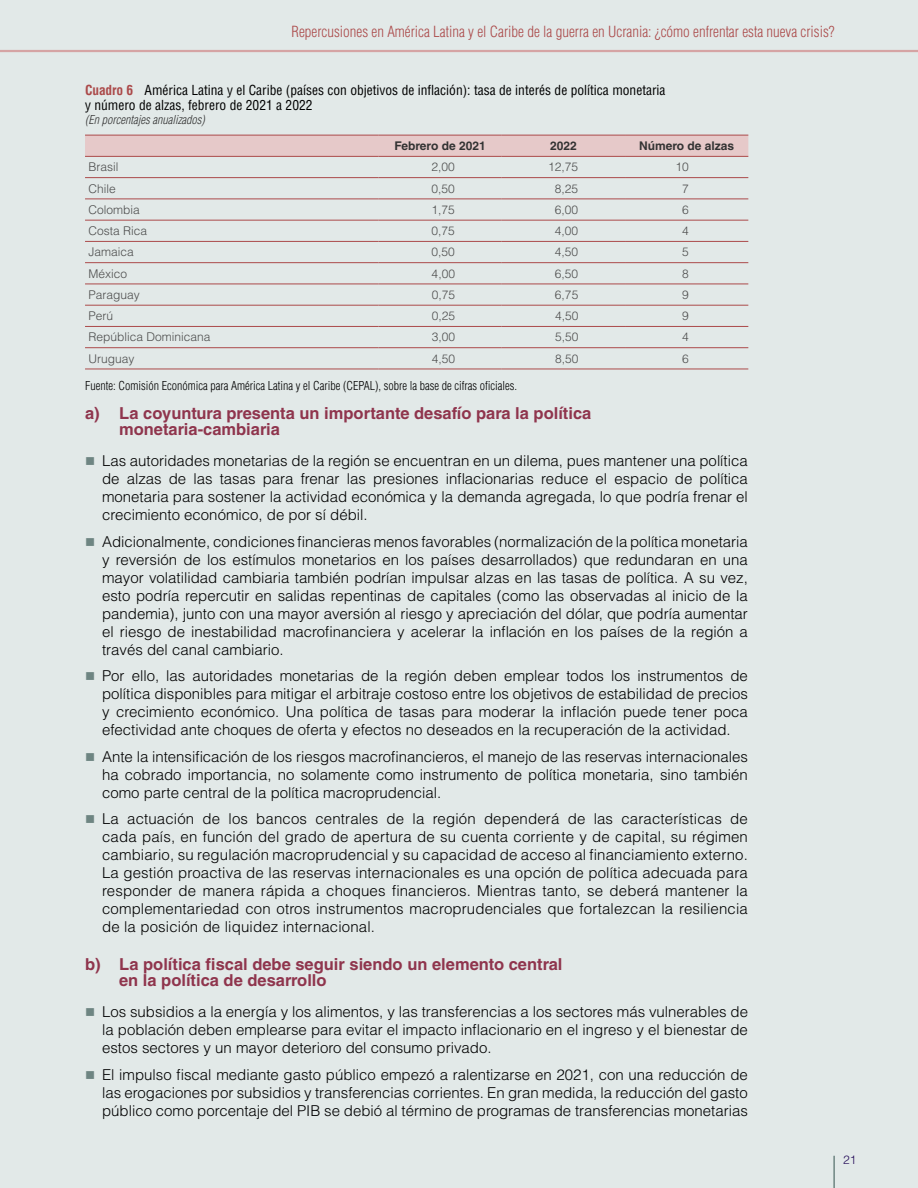
<style>
.page{position:relative;width:918px;height:1188px;background:#e2e9e8}
.page>*{position:absolute;margin:0;border:0;box-sizing:border-box;transform-origin:0 0}
.t1{font:700 16.5px/16.5px "Helvetica LT Std";color:#8f354d}
.t2{font:300 15px/18px "Helvetica LT Std";color:#000;text-align:justify}
.t3{font:300 condensed 15px "Helvetica LT Std";color:#ab4a4a}
.t4{font:condensed 13.5px/15px "Helvetica LT Std";color:#000}
.t5{font:300 12px "Helvetica LT Std";color:#4d4d4d}
.t6{font:300 condensed 12px "Helvetica LT Std";color:#000}
.t7{font:700 12px "Helvetica LT Std";color:#333}
.t8{font:italic 300 condensed 12px "Helvetica LT Std";color:#333}
.t9{font:300 12px "Helvetica LT Std";color:#250c59}
.s1{font-weight:700;color:#ab4a4a}
</style>
<div class="page">
<hr style="left:833px;top:1156px;width:2px;height:32px;background:#6e8582">
<hr style="left:0;top:50px;width:918px;height:2px;background:#d5a4a4">
<div style="left:85px;top:136px;width:663px;height:20px;background:#e6c9c9"></div>
<hr style="left:85px;top:177px;width:293px;height:1px;background:#ab4a4a">
<hr style="left:378px;top:177px;width:124px;height:1px;background:#ab4a4a">
<hr style="left:502px;top:177px;width:123px;height:1px;background:#ab4a4a">
<hr style="left:625px;top:177px;width:123px;height:1px;background:#ab4a4a">
<hr style="left:85px;top:199px;width:293px;height:1px;background:#ab4a4a">
<hr style="left:378px;top:199px;width:124px;height:1px;background:#ab4a4a">
<hr style="left:502px;top:199px;width:123px;height:1px;background:#ab4a4a">
<hr style="left:625px;top:199px;width:123px;height:1px;background:#ab4a4a">
<hr style="left:85px;top:220px;width:293px;height:1px;background:#ab4a4a">
<hr style="left:378px;top:220px;width:124px;height:1px;background:#ab4a4a">
<hr style="left:502px;top:220px;width:123px;height:1px;background:#ab4a4a">
<hr style="left:625px;top:220px;width:123px;height:1px;background:#ab4a4a">
<hr style="left:85px;top:241px;width:293px;height:1px;background:#ab4a4a">
<hr style="left:378px;top:241px;width:124px;height:1px;background:#ab4a4a">
<hr style="left:502px;top:241px;width:123px;height:1px;background:#ab4a4a">
<hr style="left:625px;top:241px;width:123px;height:1px;background:#ab4a4a">
<hr style="left:85px;top:262px;width:293px;height:1px;background:#ab4a4a">
<hr style="left:378px;top:262px;width:124px;height:1px;background:#ab4a4a">
<hr style="left:502px;top:262px;width:123px;height:1px;background:#ab4a4a">
<hr style="left:625px;top:262px;width:123px;height:1px;background:#ab4a4a">
<hr style="left:85px;top:284px;width:293px;height:1px;background:#ab4a4a">
<hr style="left:378px;top:284px;width:124px;height:1px;background:#ab4a4a">
<hr style="left:502px;top:284px;width:123px;height:1px;background:#ab4a4a">
<hr style="left:625px;top:284px;width:123px;height:1px;background:#ab4a4a">
<hr style="left:85px;top:305px;width:293px;height:1px;background:#ab4a4a">
<hr style="left:378px;top:305px;width:124px;height:1px;background:#ab4a4a">
<hr style="left:502px;top:305px;width:123px;height:1px;background:#ab4a4a">
<hr style="left:625px;top:305px;width:123px;height:1px;background:#ab4a4a">
<hr style="left:85px;top:326px;width:293px;height:1px;background:#ab4a4a">
<hr style="left:378px;top:326px;width:124px;height:1px;background:#ab4a4a">
<hr style="left:502px;top:326px;width:123px;height:1px;background:#ab4a4a">
<hr style="left:625px;top:326px;width:123px;height:1px;background:#ab4a4a">
<hr style="left:85px;top:347px;width:293px;height:1px;background:#ab4a4a">
<hr style="left:378px;top:347px;width:124px;height:1px;background:#ab4a4a">
<hr style="left:502px;top:347px;width:123px;height:1px;background:#ab4a4a">
<hr style="left:625px;top:347px;width:123px;height:1px;background:#ab4a4a">
<hr style="left:85px;top:135px;width:293px;height:1px;background:#ab4a4a">
<hr style="left:378px;top:135px;width:124px;height:1px;background:#ab4a4a">
<hr style="left:502px;top:135px;width:123px;height:1px;background:#ab4a4a">
<hr style="left:625px;top:135px;width:123px;height:1px;background:#ab4a4a">
<hr style="left:85px;top:156px;width:293px;height:1px;background:#ab4a4a">
<hr style="left:378px;top:156px;width:124px;height:1px;background:#ab4a4a">
<hr style="left:502px;top:156px;width:123px;height:1px;background:#ab4a4a">
<hr style="left:625px;top:156px;width:123px;height:1px;background:#ab4a4a">
<hr style="left:85px;top:369px;width:293px;height:1px;background:#ab4a4a">
<hr style="left:378px;top:369px;width:124px;height:1px;background:#ab4a4a">
<hr style="left:502px;top:369px;width:123px;height:1px;background:#ab4a4a">
<hr style="left:625px;top:369px;width:123px;height:1px;background:#ab4a4a">
<p class="t3" style="left:292px;top:22px;width:545px">Repercusiones en América Latina y el Caribe de la guerra en Ucrania: ¿cómo enfrentar esta nueva crisis?</p>
<p class="t4" style="left:85px;top:82px;width:582px"><span class="s1">Cuadro 6</span> América Latina y el Caribe (países con objetivos de inflación): tasa de interés de política monetaria y número de alzas, febrero de 2021 a 2022</p>
<p class="t8" style="left:85px;top:113px;width:121px">(En porcentajes anualizados)</p>
<p class="t7" style="left:394px;top:139px;width:93px">Febrero de 2021</p>
<p class="t7" style="left:550px;top:139px;width:28px">2022</p>
<p class="t7" style="left:639px;top:139px;width:97px">Número de alzas</p>
<p class="t5" style="left:88px;top:160px;width:31px">Brasil</p>
<p class="t5" style="left:432px;top:160px;width:25px">2,00</p>
<p class="t5" style="left:548px;top:160px;width:32px">12,75</p>
<p class="t5" style="left:675px;top:160px;width:15px">10</p>
<p class="t5" style="left:88px;top:181px;width:29px">Chile</p>
<p class="t5" style="left:432px;top:181px;width:25px">0,50</p>
<p class="t5" style="left:555px;top:181px;width:25px">8,25</p>
<p class="t5" style="left:682px;top:181px;width:8px">7</p>
<p class="t5" style="left:88px;top:202px;width:53px">Colombia</p>
<p class="t5" style="left:432px;top:202px;width:25px">1,75</p>
<p class="t5" style="left:555px;top:202px;width:25px">6,00</p>
<p class="t5" style="left:682px;top:202px;width:8px">6</p>
<p class="t5" style="left:88px;top:223px;width:60px">Costa Rica</p>
<p class="t5" style="left:432px;top:223px;width:25px">0,75</p>
<p class="t5" style="left:555px;top:223px;width:25px">4,00</p>
<p class="t5" style="left:682px;top:223px;width:8px">4</p>
<p class="t5" style="left:88px;top:245px;width:47px">Jamaica</p>
<p class="t5" style="left:432px;top:245px;width:25px">0,50</p>
<p class="t5" style="left:555px;top:245px;width:25px">4,50</p>
<p class="t5" style="left:682px;top:245px;width:8px">5</p>
<p class="t5" style="left:89px;top:266px;width:40px">México</p>
<p class="t5" style="left:432px;top:266px;width:25px">4,00</p>
<p class="t5" style="left:555px;top:266px;width:25px">6,50</p>
<p class="t5" style="left:682px;top:266px;width:8px">8</p>
<p class="t5" style="left:89px;top:287px;width:53px">Paraguay</p>
<p class="t5" style="left:432px;top:287px;width:25px">0,75</p>
<p class="t5" style="left:555px;top:287px;width:25px">6,75</p>
<p class="t5" style="left:682px;top:287px;width:8px">9</p>
<p class="t5" style="left:89px;top:308px;width:26px">Perú</p>
<p class="t5" style="left:432px;top:308px;width:25px">0,25</p>
<p class="t5" style="left:555px;top:308px;width:25px">4,50</p>
<p class="t5" style="left:682px;top:308px;width:8px">9</p>
<p class="t5" style="left:89px;top:330px;width:124px">República Dominicana</p>
<p class="t5" style="left:432px;top:330px;width:25px">3,00</p>
<p class="t5" style="left:555px;top:330px;width:25px">5,50</p>
<p class="t5" style="left:682px;top:330px;width:8px">4</p>
<p class="t5" style="left:89px;top:351px;width:48px">Uruguay</p>
<p class="t5" style="left:432px;top:351px;width:25px">4,50</p>
<p class="t5" style="left:555px;top:351px;width:25px">8,50</p>
<p class="t5" style="left:682px;top:351px;width:8px">6</p>
<p class="t6" style="left:85px;top:378px;width:434px">Fuente: Comisión Económica para América Latina y el Caribe (CEPAL), sobre la base de cifras oficiales.</p>
<p class="t1" style="left:119px;top:405px;width:474px;text-indent:-34px">a) La coyuntura presenta un importante desafío para la política monetaria-cambiaria</p>
<p class="t2" style="left:102px;top:452px;width:647px">Las autoridades monetarias de la región se encuentran en un dilema, pues mantener una política de alzas de las tasas para frenar las presiones inflacionarias reduce el espacio de política monetaria para sostener la actividad económica y la demanda agregada, lo que podría frenar el crecimiento económico, de por sí débil.</p>
<p class="t2" style="left:102px;top:532px;width:647px">Adicionalmente, condiciones financieras menos favorables (normalización de la política monetaria y reversión de los estímulos monetarios en los países desarrollados) que redundaran en una mayor volatilidad cambiaria también podrían impulsar alzas en las tasas de política. A su vez, esto podría repercutir en salidas repentinas de capitales (como las observadas al inicio de la pandemia), junto con una mayor aversión al riesgo y apreciación del dólar, que podría aumentar el riesgo de inestabilidad macrofinanciera y acelerar la inflación en los países de la región a través del canal cambiario.</p>
<p class="t2" style="left:102px;top:667px;width:647px">Por ello, las autoridades monetarias de la región deben emplear todos los instrumentos de política disponibles para mitigar el arbitraje costoso entre los objetivos de estabilidad de precios y crecimiento económico. Una política de tasas para moderar la inflación puede tener poca efectividad ante choques de oferta y efectos no deseados en la recuperación de la actividad.</p>
<p class="t2" style="left:102px;top:747px;width:647px">Ante la intensificación de los riesgos macrofinancieros, el manejo de las reservas internacionales ha cobrado importancia, no solamente como instrumento de política monetaria, sino también como parte central de la política macroprudencial.</p>
<p class="t2" style="left:102px;top:810px;width:647px">La actuación de los bancos centrales de la región dependerá de las características de cada país, en función del grado de apertura de su cuenta corriente y de capital, su régimen cambiario, su regulación macroprudencial y su capacidad de acceso al financiamiento externo.<br>La gestión proactiva de las reservas internacionales es una opción de política adecuada para responder de manera rápida a choques financieros. Mientras tanto, se deberá mantener la complementariedad con otros instrumentos macroprudenciales que fortalezcan la resiliencia de la posición de liquidez internacional.</p>
<p class="t1" style="left:119px;top:956px;width:445px;text-indent:-34px">b) La política fiscal debe seguir siendo un elemento central en la política de desarrollo</p>
<p class="t2" style="left:102px;top:1003px;width:647px">Los subsidios a la energía y los alimentos, y las transferencias a los sectores más vulnerables de la población deben emplearse para evitar el impacto inflacionario en el ingreso y el bienestar de estos sectores y un mayor deterioro del consumo privado.</p>
<p class="t2" style="left:102px;top:1065px;width:647px">El impulso fiscal mediante gasto público empezó a ralentizarse en 2021, con una reducción de las erogaciones por subsidios y transferencias corrientes. En gran medida, la reducción del gasto público como porcentaje del PIB se debió al término de programas de transferencias monetarias</p>
<p class="t9" style="left:843px;top:1153px;width:15px">21</p>
</div>
